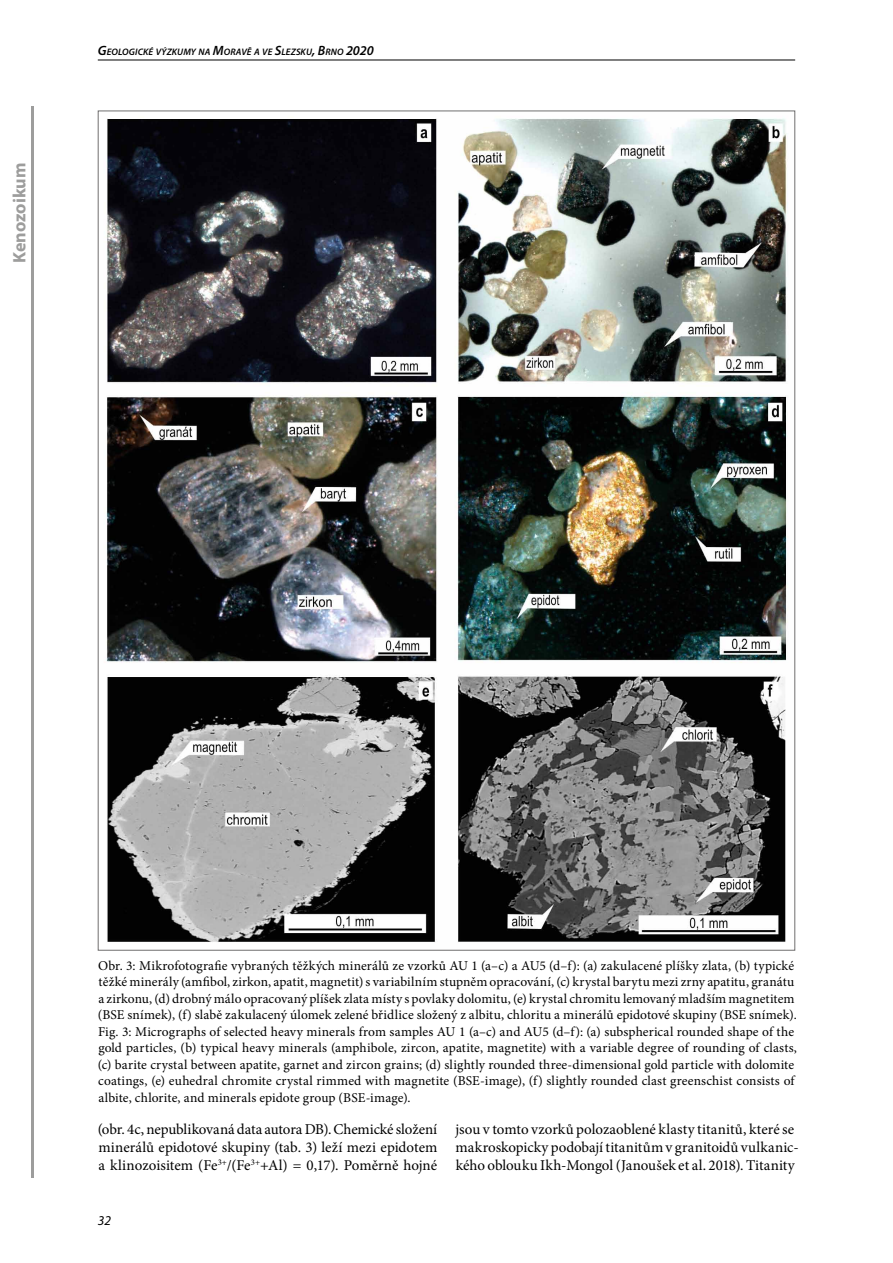
<style>
.page{position:relative;width:893px;height:1263px;background:#fff}
.page>*{position:absolute;margin:0;border:0;box-sizing:border-box;transform-origin:0 0}
.t1{font:700 18px "Myriad Pro";color:#9d9d9c}
.t2{font:15px/18px "Minion Pro";color:#000;text-align:justify}
.t3{font:13.5px/16.5px "Minion Pro";letter-spacing:.01em;color:#000}
.t4{font:italic 13.5px "Myriad Pro";color:#000}
.t5{font:italic 600 9.45px "Myriad Pro";letter-spacing:.01em;color:#000}
.s1{font-size:13.5px}
</style>
<div class="page">
<hr style="left:31px;top:106px;width:3px;height:1072px;background:#9d9d9c">
<hr style="left:98px;top:60px;width:697px;height:1px;background:#000">
<img style="left:106px;top:118px;width:682px;height:824px">
<h1 class="t1" style="left:8px;top:263px;width:102px;rotate:-90deg">Kenozoikum</h1>
<p class="t5" style="left:98px;top:46px;width:277px"><span class="s1">G</span>EOLOGICKÉ VÝZKUMY NA <span class="s1">M</span>ORAVĚ A VE <span class="s1">S</span>LEZSKU<span class="s1">, B</span>RNO <span class="s1">2020</span></p>
<p class="t3" style="left:98px;top:957px;width:701px">Obr. 3: Mikrofotografie vybraných těžkých minerálů ze vzorků AU 1 (a–c) a AU5 (d–f): (a) zakulacené plíšky zlata, (b) typické těžké minerály (amfibol, zirkon, apatit, magnetit) s variabilním stupněm opracování, (c) krystal barytu mezi zrny apatitu, granátu a zirkonu, (d) drobný málo opracovaný plíšek zlata místy s povlaky dolomitu, (e) krystal chromitu lemovaný mladším magnetitem (BSE snímek), (f) slabě zakulacený úlomek zelené břidlice složený z albitu, chloritu a minerálů epidotové skupiny (BSE snímek).<br>Fig. 3: Micrographs of selected heavy minerals from samples AU 1 (a–c) and AU5 (d–f): (a) subspherical rounded shape of the gold particles, (b) typical heavy minerals (amphibole, zircon, apatite, magnetite) with a variable degree of rounding of clasts, (c) barite crystal between apatite, garnet and zircon grains; (d) slightly rounded three-dimensional gold particle with dolomite coatings, (e) euhedral chromite crystal rimmed with magnetite (BSE-image), (f) slightly rounded clast greenschist consists of albite, chlorite, and minerals epidote group (BSE-image).</p>
<p class="t2" style="left:98px;top:1120px;width:341px">(obr. 4c, nepublikovaná data autora DB). Chemické složení minerálů epidotové skupiny (tab. 3) leží mezi epidotem a klinozoisitem (Fe<sup>3+</sup>/(Fe<sup>3+</sup>+Al) = 0,17). Poměrně hojné</p>
<p class="t2" style="left:455px;top:1120px;width:345px;text-align:left">jsou v tomto vzorků polozaoblené klasty titanitů, které se makroskopicky podobají titanitům v granitoidů vulkanic&shy;kého oblouku Ikh-Mongol (Janoušek et al. 2018). Titanity</p>
<p class="t4" style="left:98px;top:1212px;width:15px">32</p>
</div>
